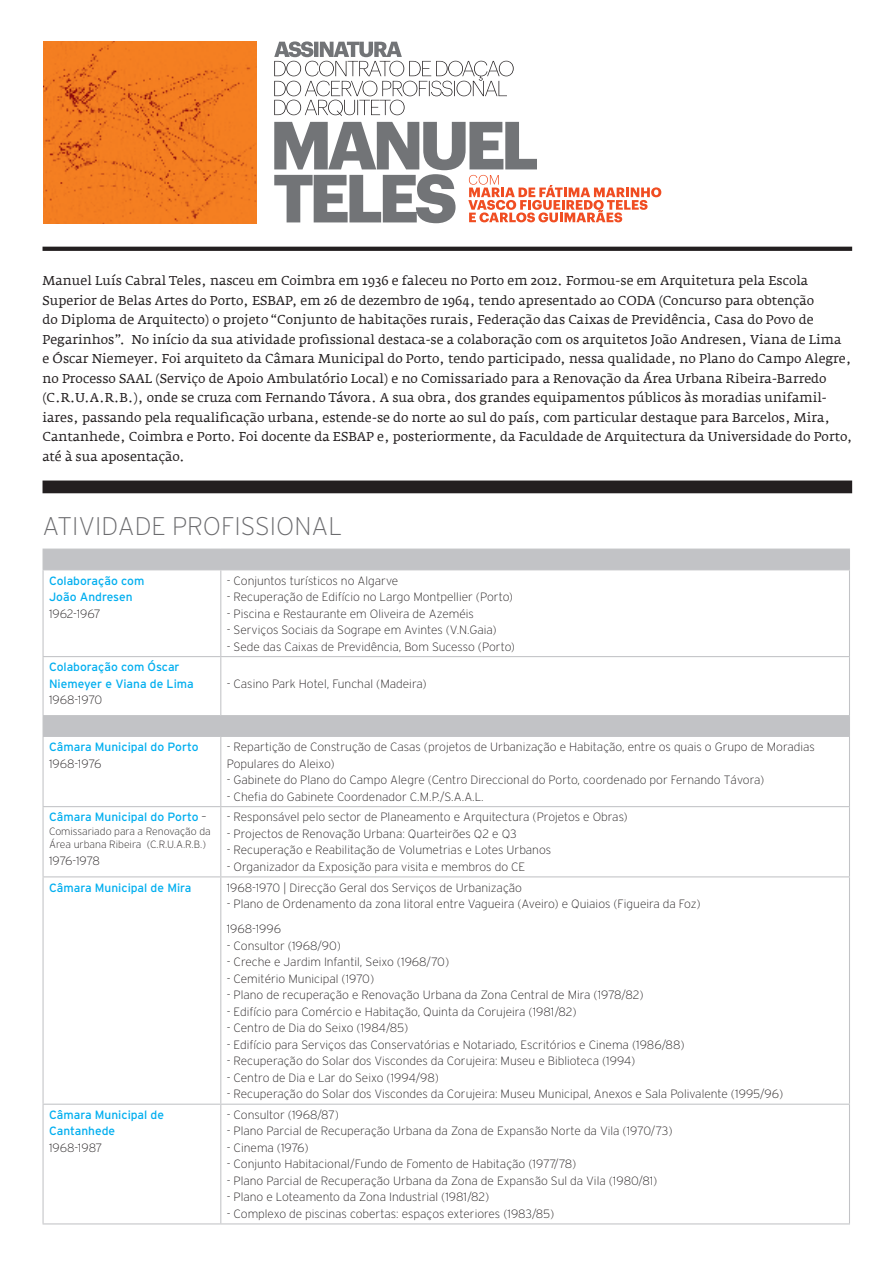
<style>
.page{position:relative;width:893px;height:1263px;background:#fff}
.page>*{position:absolute;margin:0;border:0;box-sizing:border-box;transform-origin:0 0}
.Textum_quadrum{font:200 25.5px "Interstate";color:#6b6b6e}
.t1{font:12.75px/19.5px "Fedra Serif A";color:#231f20}
.Textum_quadrum-2{font:200 12px/16.5px "Interstate";color:#231f20}
.Textum_quadrum-3{font:12px/16.5px "Interstate";color:#00aeef}
.Textum_quadrum-4{font:200 10.5px/13.5px "Interstate";color:#231f20}
.s1{font-weight:200;color:#231f20}
</style>
<div class="page">
<svg style="left:44px;top:550px;width:805px;height:186px"></svg>
<hr style="left:43px;top:549px;width:178px;height:1px;background:#c2c3c6">
<svg style="left:43px;top:550px;width:1px;height:19px"></svg>
<hr style="left:221px;top:549px;width:629px;height:1px;background:#c2c3c6">
<svg style="left:849px;top:550px;width:1px;height:19px"></svg>
<hr style="left:43px;top:569px;width:178px;height:1px;background:#c2c3c6">
<hr style="left:43px;top:570px;width:1px;height:86px;background:#c2c3c6">
<hr style="left:221px;top:569px;width:629px;height:1px;background:#c2c3c6">
<hr style="left:220px;top:570px;width:1px;height:86px;background:#c2c3c6">
<hr style="left:849px;top:570px;width:1px;height:86px;background:#c2c3c6">
<hr style="left:43px;top:656px;width:178px;height:1px;background:#c2c3c6">
<hr style="left:43px;top:657px;width:1px;height:58px;background:#c2c3c6">
<hr style="left:221px;top:656px;width:629px;height:1px;background:#c2c3c6">
<hr style="left:220px;top:657px;width:1px;height:58px;background:#c2c3c6">
<hr style="left:849px;top:657px;width:1px;height:58px;background:#c2c3c6">
<hr style="left:43px;top:715px;width:178px;height:1px;background:#c2c3c6">
<svg style="left:43px;top:716px;width:1px;height:20px"></svg>
<hr style="left:221px;top:715px;width:629px;height:1px;background:#c2c3c6">
<svg style="left:849px;top:716px;width:1px;height:20px"></svg>
<hr style="left:43px;top:736px;width:178px;height:1px;background:#c2c3c6">
<hr style="left:43px;top:737px;width:1px;height:69px;background:#c2c3c6">
<hr style="left:221px;top:736px;width:629px;height:1px;background:#c2c3c6">
<hr style="left:220px;top:737px;width:1px;height:69px;background:#c2c3c6">
<hr style="left:849px;top:737px;width:1px;height:69px;background:#c2c3c6">
<hr style="left:43px;top:806px;width:178px;height:1px;background:#c2c3c6">
<hr style="left:43px;top:807px;width:1px;height:69px;background:#c2c3c6">
<hr style="left:221px;top:806px;width:629px;height:1px;background:#c2c3c6">
<hr style="left:220px;top:807px;width:1px;height:69px;background:#c2c3c6">
<hr style="left:849px;top:807px;width:1px;height:69px;background:#c2c3c6">
<hr style="left:43px;top:876px;width:178px;height:1px;background:#c2c3c6">
<hr style="left:43px;top:877px;width:1px;height:227px;background:#c2c3c6">
<hr style="left:221px;top:876px;width:629px;height:1px;background:#c2c3c6">
<hr style="left:220px;top:877px;width:1px;height:227px;background:#c2c3c6">
<hr style="left:849px;top:877px;width:1px;height:227px;background:#c2c3c6">
<hr style="left:43px;top:1104px;width:178px;height:1px;background:#c2c3c6">
<hr style="left:43px;top:1105px;width:1px;height:118px;background:#c2c3c6">
<hr style="left:221px;top:1104px;width:629px;height:1px;background:#c2c3c6">
<hr style="left:220px;top:1105px;width:1px;height:118px;background:#c2c3c6">
<hr style="left:849px;top:1105px;width:1px;height:118px;background:#c2c3c6">
<hr style="left:43px;top:1223px;width:178px;height:1px;background:#c2c3c6">
<hr style="left:221px;top:1223px;width:629px;height:1px;background:#c2c3c6">
<div style="left:43px;top:480px;width:809px;height:13px;background:#231f20"></div>
<svg style="left:43px;top:247px;width:809px;height:4px;background:#282425"></svg>
<img style="left:43px;top:41px;width:213px;height:183px">
<svg style="left:274px;top:41px;width:240px;height:75px"></svg>
<svg style="left:274px;top:122px;width:387px;height:101px"></svg>
<p class="t1" style="left:43px;top:271px;width:812px">Manuel Luís Cabral Teles, nasceu em Coimbra em 1936 e faleceu no Porto em 2012. Formou-se em Arquitetura pela Escola Superior de Belas Artes do Porto, ESBAP, em 26 de dezembro de 1964, tendo apresentado ao CODA (Concurso para obtenção<br>do Diploma de Arquitecto) o projeto “Conjunto de habitações rurais, Federação das Caixas de Previdência, Casa do Povo de Pegarinhos”. No início da sua atividade profissional destaca-se a colaboração com os arquitetos João Andresen, Viana de Lima<br>e Óscar Niemeyer. Foi arquiteto da Câmara Municipal do Porto, tendo participado, nessa qualidade, no Plano do Campo Alegre, no Processo SAAL (Serviço de Apoio Ambulatório Local) e no Comissariado para a Renovação da Área Urbana Ribeira-Barredo (C.R.U.A.R.B.), onde se cruza com Fernando Távora. A sua obra, dos grandes equipamentos públicos às moradias unifamil&shy;iares, passando pela requalificação urbana, estende-se do norte ao sul do país, com particular destaque para Barcelos, Mira, Cantanhede, Coimbra e Porto. Foi docente da ESBAP e, posteriormente, da Faculdade de Arquitectura da Universidade do Porto, até à sua aposentação.</p>
<p class="Textum_quadrum" style="left:43px;top:512px;width:301px">ATIVIDADE PROFISSIONAL</p>
<p class="Textum_quadrum-3" style="left:49px;top:572px;width:97px">Colaboração com</p>
<p class="Textum_quadrum-3" style="left:49px;top:588px;width:85px">João Andresen</p>
<p class="Textum_quadrum-2" style="left:49px;top:605px;width:53px">1962-1967</p>
<p class="Textum_quadrum-3" style="left:49px;top:659px;width:146px">Colaboração com Óscar<br>Niemeyer e Viana de Lima</p>
<p class="Textum_quadrum-2" style="left:49px;top:692px;width:55px">1968-1970</p>
<p class="Textum_quadrum-3" style="left:49px;top:738px;width:151px">Câmara Municipal do Porto</p>
<p class="Textum_quadrum-2" style="left:49px;top:755px;width:54px">1968-1976</p>
<p class="Textum_quadrum-3" style="left:49px;top:809px;width:159px">Câmara Municipal do Porto <span class="s1">–</span></p>
<p class="Textum_quadrum-4" style="left:49px;top:824px;width:163px">Comissariado para a Renovação da<br>Área urbana Ribeira (C.R.U.A.R.B.)</p>
<p class="Textum_quadrum-2" style="left:49px;top:852px;width:52px">1976-1978</p>
<p class="Textum_quadrum-2" style="left:227px;top:572px;width:173px">- Conjuntos turísticos no Algarve</p>
<p class="Textum_quadrum-2" style="left:227px;top:589px;width:288px">- Recuperação de Edifício no Largo Montpellier (Porto)</p>
<p class="Textum_quadrum-2" style="left:227px;top:605px;width:249px">- Piscina e Restaurante em Oliveira de Azeméis</p>
<p class="Textum_quadrum-2" style="left:227px;top:622px;width:271px">- Serviços Sociais da Sogrape em Avintes (V.N.Gaia)</p>
<p class="Textum_quadrum-2" style="left:227px;top:638px;width:290px">- Sede das Caixas de Previdência, Bom Sucesso (Porto)</p>
<p class="Textum_quadrum-2" style="left:227px;top:675px;width:201px">- Casino Park Hotel, Funchal (Madeira)</p>
<p class="Textum_quadrum-2" style="left:227px;top:739px;width:590px">- Repartição de Construção de Casas (projetos de Urbanização e Habitação, entre os quais o Grupo de Moradias<br>Populares do Aleixo)</p>
<p class="Textum_quadrum-2" style="left:227px;top:772px;width:539px">- Gabinete do Plano do Campo Alegre (Centro Direccional do Porto, coordenado por Fernando Távora)</p>
<p class="Textum_quadrum-2" style="left:227px;top:788px;width:259px">- Chefia do Gabinete Coordenador C.M.P./S.A.A.L.</p>
<p class="Textum_quadrum-2" style="left:227px;top:809px;width:402px">- Responsável pelo sector de Planeamento e Arquitectura (Projetos e Obras)</p>
<p class="Textum_quadrum-2" style="left:227px;top:825px;width:292px">- Projectos de Renovação Urbana: Quarteirões Q2 e Q3</p>
<p class="Textum_quadrum-2" style="left:227px;top:842px;width:326px">- Recuperação e Reabilitação de Volumetrias e Lotes Urbanos</p>
<p class="Textum_quadrum-2" style="left:227px;top:858px;width:300px">- Organizador da Exposição para visita e membros do CE</p>
<p class="Textum_quadrum-3" style="left:49px;top:879px;width:144px">Câmara Municipal de Mira</p>
<p class="Textum_quadrum-2" style="left:227px;top:879px;width:297px">1968-1970 | Direcção Geral dos Serviços de Urbanização</p>
<p class="Textum_quadrum-2" style="left:227px;top:896px;width:475px">- Plano de Ordenamento da zona litoral entre Vagueira (Aveiro) e Quiaios (Figueira da Foz)</p>
<p class="Textum_quadrum-2" style="left:227px;top:921px;width:56px">1968-1996</p>
<p class="Textum_quadrum-2" style="left:227px;top:937px;width:116px">- Consultor (1968/90)</p>
<p class="Textum_quadrum-2" style="left:227px;top:954px;width:224px">- Creche e Jardim Infantil, Seixo (1968/70)</p>
<p class="Textum_quadrum-2" style="left:227px;top:970px;width:149px">- Cemitério Municipal (1970)</p>
<p class="Textum_quadrum-2" style="left:227px;top:987px;width:418px">- Plano de recuperação e Renovação Urbana da Zona Central de Mira (1978/82)</p>
<p class="Textum_quadrum-2" style="left:227px;top:1003px;width:351px">- Edifício para Comércio e Habitação, Quinta da Corujeira (1981/82)</p>
<p class="Textum_quadrum-2" style="left:227px;top:1020px;width:183px">- Centro de Dia do Seixo (1984/85)</p>
<p class="Textum_quadrum-2" style="left:227px;top:1036px;width:459px">- Edifício para Serviços das Conservatórias e Notariado, Escritórios e Cinema (1986/88)</p>
<p class="Textum_quadrum-2" style="left:227px;top:1053px;width:410px">- Recuperação do Solar dos Viscondes da Corujeira: Museu e Biblioteca (1994)</p>
<p class="Textum_quadrum-2" style="left:227px;top:1069px;width:214px">- Centro de Dia e Lar do Seixo (1994/98)</p>
<p class="Textum_quadrum-2" style="left:227px;top:1086px;width:558px">- Recuperação do Solar dos Viscondes da Corujeira: Museu Municipal, Anexos e Sala Polivalente (1995/96)</p>
<p class="Textum_quadrum-3" style="left:49px;top:1106px;width:117px">Câmara Municipal de<br>Cantanhede</p>
<p class="Textum_quadrum-2" style="left:49px;top:1139px;width:55px">1968-1987</p>
<p class="Textum_quadrum-2" style="left:227px;top:1106px;width:114px">- Consultor (1968/87)</p>
<p class="Textum_quadrum-2" style="left:227px;top:1123px;width:447px">- Plano Parcial de Recuperação Urbana da Zona de Expansão Norte da Vila (1970/73)</p>
<p class="Textum_quadrum-2" style="left:227px;top:1139px;width:84px">- Cinema (1976)</p>
<p class="Textum_quadrum-2" style="left:227px;top:1156px;width:351px">- Conjunto Habitacional/Fundo de Fomento de Habitação (1977/78)</p>
<p class="Textum_quadrum-2" style="left:227px;top:1172px;width:432px">- Plano Parcial de Recuperação Urbana da Zona de Expansão Sul da Vila (1980/81)</p>
<p class="Textum_quadrum-2" style="left:227px;top:1189px;width:264px">- Plano e Loteamento da Zona Industrial (1981/82)</p>
<p class="Textum_quadrum-2" style="left:227px;top:1205px;width:329px">- Complexo de piscinas cobertas: espaços exteriores (1983/85)</p>
</div>
